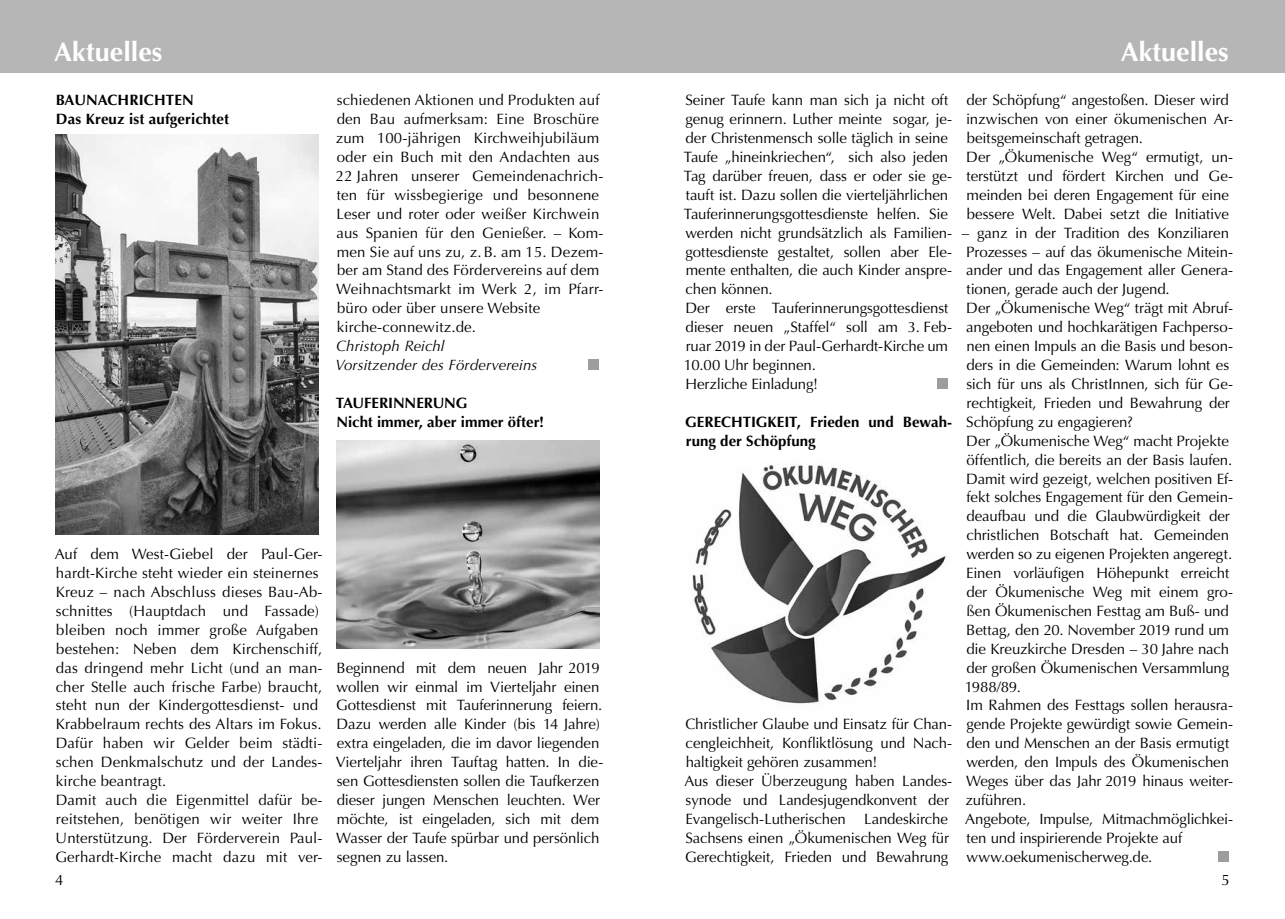
<style>
.page{position:relative;width:1285px;height:919px;background:#fff}
.page>*{position:absolute;margin:0;border:0;box-sizing:border-box;transform-origin:0 0}
.t1{font:700 27px "Optima";color:#fff}
.t2{font:15px/18.9px "Optima";letter-spacing:-.005em;color:#000}
.t3{font:700 15px/18.9px "Optima";color:#000}
.t4{font:italic 15px/18.9px "Optima";letter-spacing:.01em;color:#000}
</style>
<div class="page">
<div style="left:0;top:0;width:1284px;height:72px;background:#b7b6b6"></div>
<div style="left:588px;top:359px;width:10px;height:11px;background:#9d9d9c"></div>
<div style="left:937px;top:378px;width:10px;height:11px;background:#9d9d9c"></div>
<div style="left:1217px;top:851px;width:11px;height:10px;background:#9d9d9c"></div>
<img style="left:692px;top:464px;width:254px;height:240px">
<img style="left:336px;top:440px;width:264px;height:208px">
<img style="left:55px;top:134px;width:263px;height:401px">
<h1 class="t1" style="left:54px;top:36px;width:110px">Aktuelles</h1>
<p class="t3" style="left:56px;top:91px;width:175px">BAUNACHRICHTEN<br>Das Kreuz ist aufgerichtet</p>
<p class="t2" style="left:335px;top:91px;width:269px">schiedenen Aktionen und Produkten auf den Bau aufmerksam: Eine Broschüre zum 100-jährigen Kirchweihjubiläum oder ein Buch mit den Andachten aus 22 Jahren unserer Gemeindenachrich&shy;ten für wissbegierige und besonnene Leser und roter oder weißer Kirchwein aus Spanien für den Genießer. – Kom&shy;men Sie auf uns zu, z.B. am 15. Dezem&shy;ber am Stand des Fördervereins auf dem Weihnachtsmarkt im Werk 2, im Pfarr&shy;büro oder über unsere Website kirche-connewitz.de.</p>
<p class="t4" style="left:335px;top:336px;width:203px">Christoph Reichl<br>Vorsitzender des Fördervereins</p>
<p class="t3" style="left:335px;top:393px;width:210px">TAUFERINNERUNG<br>Nicht immer, aber immer öfter!</p>
<p class="t2" style="left:55px;top:544px;width:269px">Auf dem West-Giebel der Paul-Ger&shy;hardt-Kirche steht wieder ein steinernes Kreuz – nach Abschluss dieses Bau-Ab&shy;schnittes (Hauptdach und Fassade) bleiben noch immer große Aufgaben bestehen: Neben dem Kirchenschiff, das dringend mehr Licht (und an man&shy;cher Stelle auch frische Farbe) braucht, steht nun der Kindergottesdienst- und Krabbelraum rechts des Altars im Fokus.<br>Dafür haben wir Gelder beim städti&shy;schen Denkmalschutz und der Landes&shy;kirche beantragt.<br>Damit auch die Eigenmittel dafür be&shy;reitstehen, benötigen wir weiter Ihre Unterstützung. Der Förderverein Paul-Gerhardt-Kirche macht dazu mit ver-</p>
<p class="t2" style="left:336px;top:658px;width:269px">Beginnend mit dem neuen Jahr 2019 wollen wir einmal im Vierteljahr einen Gottesdienst mit Tauferinnerung feiern.<br>Dazu werden alle Kinder (bis 14 Jahre) extra eingeladen, die im davor liegenden Vierteljahr ihren Tauftag hatten. In die&shy;sen Gottesdiensten sollen die Taufkerzen dieser jungen Menschen leuchten. Wer möchte, ist eingeladen, sich mit dem Wasser der Taufe spürbar und persönlich segnen zu lassen.</p>
<h1 class="t1" style="left:1120px;top:36px;width:110px">Aktuelles</h1>
<p class="t2" style="left:683px;top:91px;width:270px">Seiner Taufe kann man sich ja nicht oft genug erinnern. Luther meinte sogar, je&shy;der Christenmensch solle täglich in seine Taufe „hineinkriechen“, sich also jeden Tag darüber freuen, dass er oder sie ge&shy;tauft ist. Dazu sollen die vierteljährlichen Tauferinnerungsgottesdienste helfen. Sie werden nicht grundsätzlich als Familien&shy;gottesdienste gestaltet, sollen aber Ele&shy;mente enthalten, die auch Kinder anspre&shy;chen können.<br>Der erste Tauferinnerungsgottesdienst dieser neuen „Staffel“ soll am 3. Feb&shy;ruar 2019 in der Paul-Gerhardt-Kirche um 10.00 Uhr beginnen.<br>Herzliche Einladung!</p>
<p class="t3" style="left:685px;top:412px;width:268px">GERECHTIGKEIT, Frieden und Bewah&shy;rung der Schöpfung</p>
<p class="t2" style="left:684px;top:715px;width:269px">Christlicher Glaube und Einsatz für Chan&shy;cengleichheit, Konfliktlösung und Nach&shy;haltigkeit gehören zusammen!<br>Aus dieser Überzeugung haben Landes&shy;synode und Landesjugendkonvent der Evangelisch-Lutherischen Landeskirche Sachsens einen „Ökumenischen Weg für Gerechtigkeit, Frieden und Bewahrung</p>
<p class="t2" style="left:965px;top:91px;width:268px">der Schöpfung“ angestoßen. Dieser wird inzwischen von einer ökumenischen Ar&shy;beitsgemeinschaft getragen.<br>Der „Ökumenische Weg“ ermutigt, un&shy;terstützt und fördert Kirchen und Ge&shy;meinden bei deren Engagement für eine bessere Welt. Dabei setzt die Initiative</p>
<p class="t2" style="left:961px;top:223px;width:272px">– ganz in der Tradition des Konziliaren Prozesses – auf das ökumenische Mitein&shy;ander und das Engagement aller Genera&shy;tionen, gerade auch der Jugend.<br>Der „Ökumenische Weg“ trägt mit Abruf&shy;angeboten und hochkarätigen Fachperso&shy;nen einen Impuls an die Basis und beson&shy;ders in die Gemeinden: Warum lohnt es sich für uns als ChristInnen, sich für Ge&shy;rechtigkeit, Frieden und Bewahrung der Schöpfung zu engagieren?<br>Der „Ökumenische Weg“ macht Projekte öffentlich, die bereits an der Basis laufen.<br>Damit wird gezeigt, welchen positiven Ef&shy;fekt solches Engagement für den Gemein&shy;deaufbau und die Glaubwürdigkeit der christlichen Botschaft hat. Gemeinden werden so zu eigenen Projekten angeregt.<br>Einen vorläufigen Höhepunkt erreicht der Ökumenische Weg mit einem gro&shy;ßen Ökumenischen Festtag am Buß- und Bettag, den 20. November 2019 rund um die Kreuzkirche Dresden – 30 Jahre nach der großen Ökumenischen Versammlung 1988/89.<br>Im Rahmen des Festtags sollen herausra&shy;gende Projekte gewürdigt sowie Gemein&shy;den und Menschen an der Basis ermutigt werden, den Impuls des Ökumenischen Weges über das Jahr 2019 hinaus weiter&shy;zuführen.<br>Angebote, Impulse, Mitmachmöglichkei&shy;ten und inspirierende Projekte auf www.oekumenischerweg.de.</p>
<p class="t2" style="left:55px;top:870px;width:10px">4</p>
<p class="t2" style="left:1220px;top:870px;width:10px">5</p>
</div>
